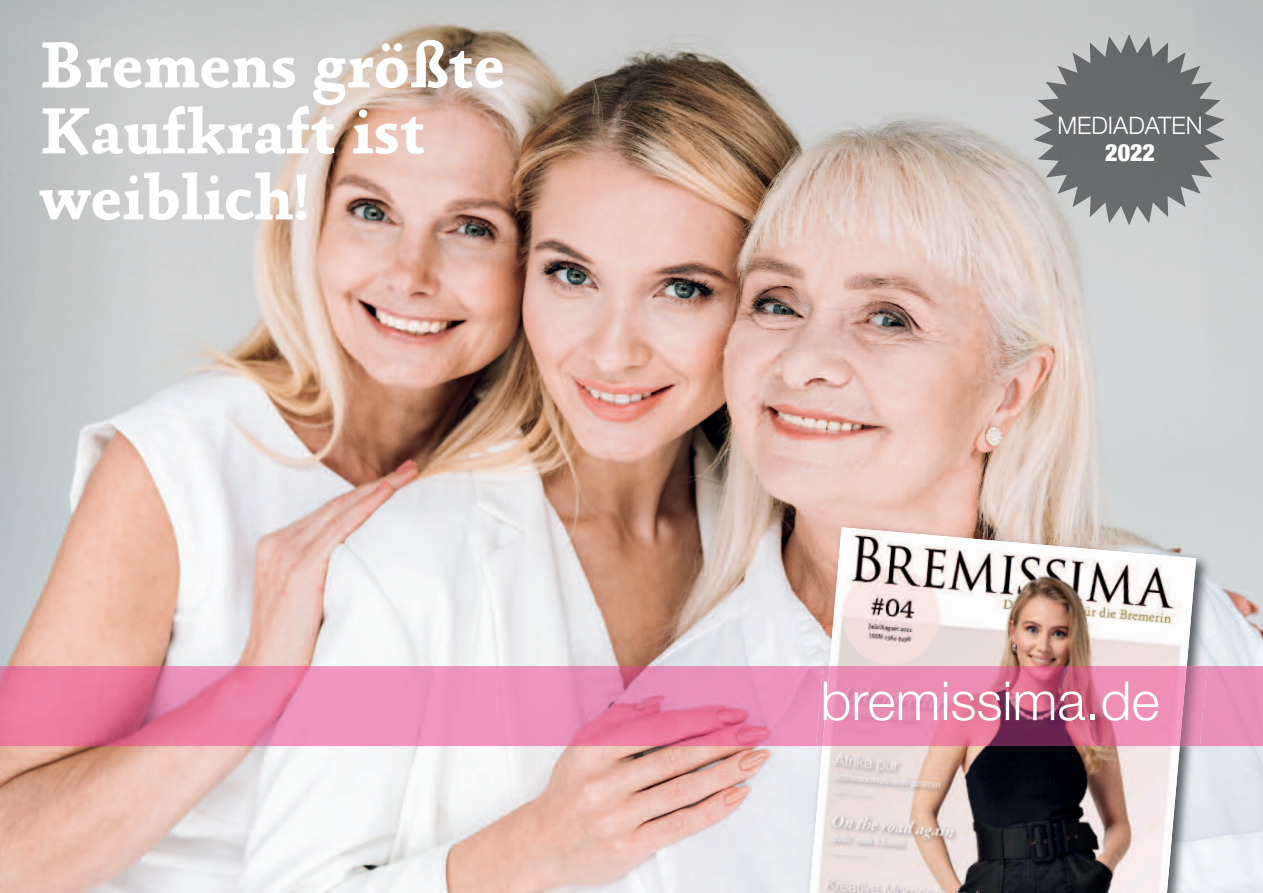
<style>
.page{position:relative;width:1263px;height:893px;background:#fff}
.page>*{position:absolute;margin:0;border:0;box-sizing:border-box;transform-origin:0 0}
.t1{font:700 66px/66px "Absara OT";color:#fff}
.t2{font:300 54px "Helvetica Neue";color:#fff}
.t3{font:300 24px "Helvetica Neue";color:#fff}
.t4{font:900 condensed 24px "Helvetica Neue";color:#fff}
</style>
<div class="page">
<img style="left:0;top:0;width:1263px;height:893px">
<img style="left:803px;top:519px;width:414px;height:374px">
<img style="left:810px;top:527px;width:386px;height:366px">
<div style="left:1207px;top:666px;width:56px;height:80px;background:#e891ba"></div>
<img style="left:0;top:666px;width:1180px;height:80px">
<img style="left:1180px;top:666px;width:27px;height:80px">
<img style="left:816px;top:666px;width:6px;height:80px">
<svg style="left:822px;top:666px;width:7px;height:80px"></svg>
<img style="left:1033px;top:34px;width:192px;height:191px">
<p class="t1" style="left:39px;top:39px;width:467px">Bremens größte<br>Kaufkraft ist weiblich!</p>
<p class="t3" style="left:1057px;top:111px;width:147px">MEDIADATEN</p>
<p class="t4" style="left:1105px;top:137px;width:51px">2022</p>
<p class="t2" style="left:820px;top:668px;width:341px">bremissima.de</p>
</div>
